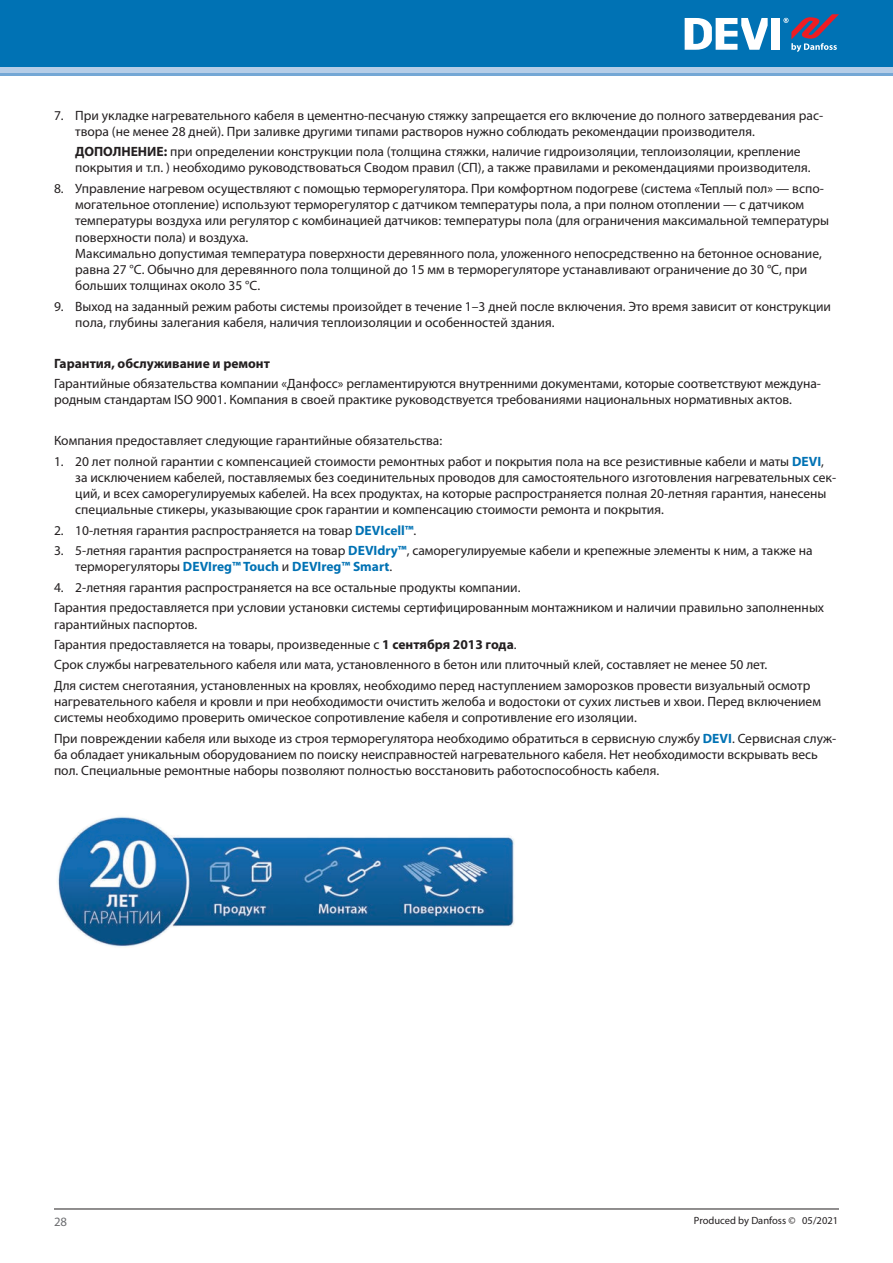
<style>
.page{position:relative;width:893px;height:1263px;background:#fff}
.page>*{position:absolute;margin:0;border:0;box-sizing:border-box;transform-origin:0 0}
.t1{font:13.5px/16.2px "Myriad Pro";color:#231f20}
.t2{font:700 13.5px "Myriad Pro";color:#231f20}
.t3{font:12.75px "Myriad Pro";color:#6c6d70}
.t4{font:10.5px "Myriad Pro";color:#231f20}
.s1{font-weight:700}
.s2{font-weight:700;color:#0072b4}
</style>
<div class="page">
<div style="left:0;top:70px;width:893px;height:6px;background:#74a7d5"></div>
<div style="left:0;top:0;width:893px;height:67px;background:#0072b4"></div>
<div style="left:0;top:67px;width:893px;height:6px;background:#b5cde7"></div>
<div style="left:771px;top:18px;width:9px;height:32px;background:#fff"></div>
<svg style="left:685px;top:18px;width:83px;height:32px"></svg>
<svg style="left:783px;top:14px;width:56px;height:38px"></svg>
<hr style="left:54px;top:1208px;width:785px;height:1px;background:#231f20">
<img style="left:57px;top:816px;width:458px;height:131px">
<p class="t1" style="left:75px;top:107px;width:749px;text-indent:-21px">7. При укладке нагревательного кабеля в цементно-песчаную стяжку запрещается его включение до полного затвердевания рас&shy;твора (не менее 28 дней). При заливке другими типами растворов нужно соблюдать рекомендации производителя.</p>
<p class="t1" style="left:75px;top:144px;width:737px"><span class="s1">ДОПОЛНЕНИЕ:</span> при определении конструкции пола (толщина стяжки, наличие гидроизоляции, теплоизоляции, крепление покрытия и т.п. ) необходимо руководствоваться Сводом правил (СП), а также правилами и рекомендациями производителя.</p>
<p class="t1" style="left:75px;top:181px;width:755px;text-indent:-21px">8. Управление нагревом осуществляют с помощью терморегулятора. При комфортном подогреве (система «Теплый пол» — вспо&shy;могательное отопление) используют терморегулятор с датчиком температуры пола, а при полном отоплении — с датчиком температуры воздуха или регулятор с комбинацией датчиков: температуры пола (для ограничения максимальной температуры поверхности пола) и воздуха.<br>Максимально допустимая температура поверхности деревянного пола, уложенного непосредственно на бетонное основание, равна 27 °С. Обычно для деревянного пола толщиной до 15 мм в терморегуляторе устанавливают ограничение до 30 °С, при больших толщинах около 35 °С.</p>
<p class="t1" style="left:75px;top:298px;width:757px;text-indent:-21px">9. Выход на заданный режим работы системы произойдет в течение 1–3 дней после включения. Это время зависит от конструкции пола, глубины залегания кабеля, наличия теплоизоляции и особенностей здания.</p>
<p class="t2" style="left:54px;top:356px;width:217px">Гарантия, обслуживание и ремонт</p>
<p class="t1" style="left:54px;top:376px;width:769px">Гарантийные обязательства компании «Данфосс» регламентируются внутренними документами, которые соответствуют междуна&shy;родным стандартам ISO 9001. Компания в своей практике руководствуется требованиями национальных нормативных актов.</p>
<p class="t1" style="left:54px;top:433px;width:390px">Компания предоставляет следующие гарантийные обязательства:</p>
<p class="t1" style="left:75px;top:453px;width:762px;text-indent:-21px">1. 20 лет полной гарантии с компенсацией стоимости ремонтных работ и покрытия пола на все резистивные кабели и маты <span class="s2">DEVI</span>, за исключением кабелей, поставляемых без соединительных проводов для самостоятельного изготовления нагревательных сек&shy;ций, и всех саморегулируемых кабелей. На всех продуктах, на которые распространяется полная 20-летняя гарантия, нанесены специальные стикеры, указывающие срок гарантии и компенсацию стоимости ремонта и покрытия.</p>
<p class="t1" style="left:54px;top:522px;width:364px">2. 10-летняя гарантия распространяется на товар <span class="s2">DEVIcell™</span>.</p>
<p class="t1" style="left:75px;top:543px;width:739px;text-indent:-21px">3. 5-летняя гарантия распространяется на товар <span class="s2">DEVIdry™</span>, саморегулируемые кабели и крепежные элементы к ним, а также на терморегуляторы <span class="s2">DEVIreg™ Touch</span> и <span class="s2">DEVIreg™ Smart</span>.</p>
<p class="t1" style="left:54px;top:577px;width:772px;line-height:20.4px">4. 2-летняя гарантия распространяется на все остальные продукты компании.<br>Гарантия предоставляется при условии установки системы сертифицированным монтажником и наличии правильно заполненных</p>
<p class="t1" style="left:54px;top:614px;width:758px;line-height:20.4px">гарантийных паспортов.<br>Гарантия предоставляется на товары, произведенные с <span class="s1">1 сентября 2013 года</span>.<br>Срок службы нагревательного кабеля или мата, установленного в бетон или плиточный клей, составляет не менее 50 лет.<br>Для систем снеготаяния, установленных на кровлях, необходимо перед наступлением заморозков провести визуальный осмотр</p>
<p class="t1" style="left:54px;top:694px;width:768px">нагревательного кабеля и кровли и при необходимости очистить желоба и водостоки от сухих листьев и хвои. Перед включением системы необходимо проверить омическое сопротивление кабеля и сопротивление его изоляции.</p>
<p class="t1" style="left:54px;top:730px;width:784px">При повреждении кабеля или выходе из строя терморегулятора необходимо обратиться в сервисную службу <span class="s2">DEVI</span>. Сервисная служ&shy;ба обладает уникальным оборудованием по поиску неисправностей нагревательного кабеля. Нет необходимости вскрывать весь пол. Специальные ремонтные наборы позволяют полностью восстановить работоспособность кабеля.</p>
<p class="t3" style="left:54px;top:1215px;width:15px">28</p>
<p class="t4" style="left:694px;top:1214px;width:146px">Produced by Danfoss © 05/2021</p>
</div>
